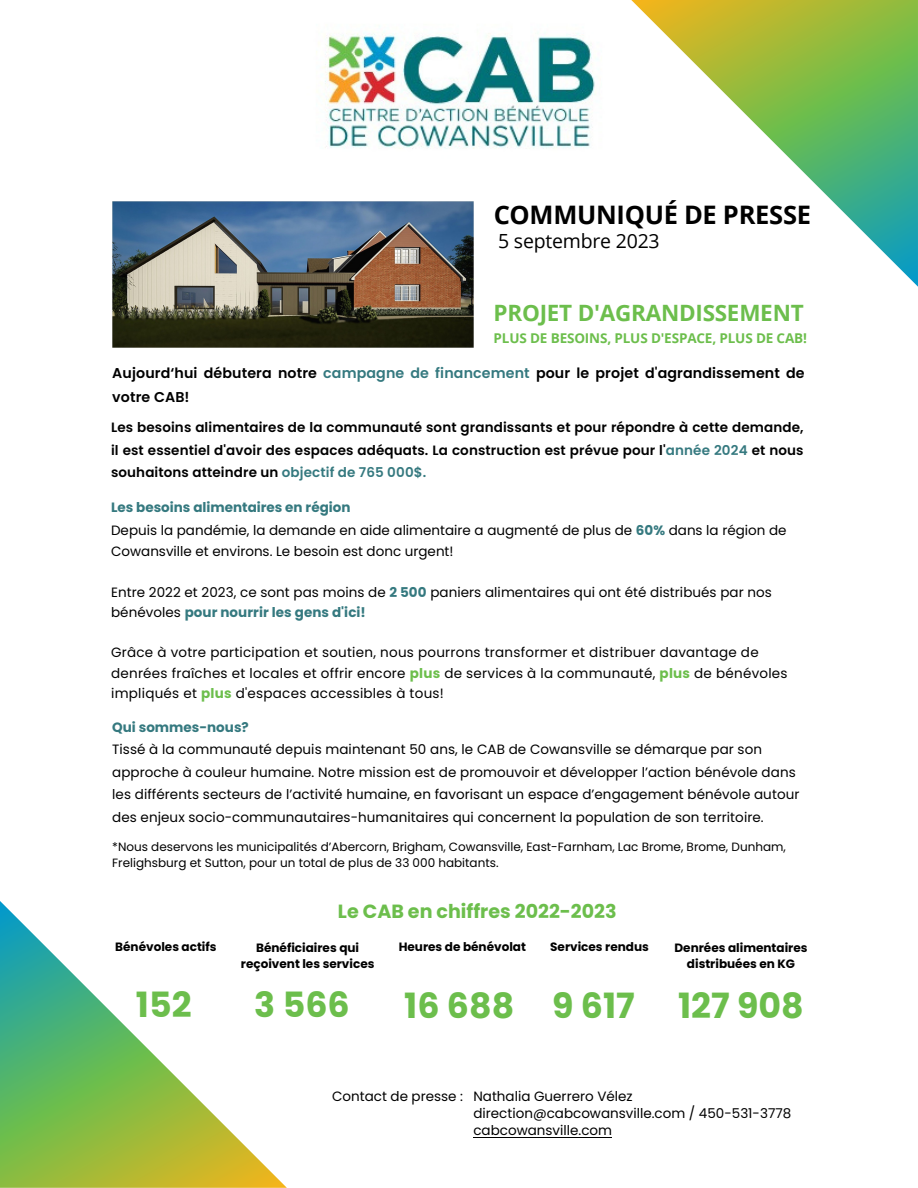
<style>
.page{position:relative;width:918px;height:1188px;background:#fff}
.page>*{position:absolute;margin:0;border:0;box-sizing:border-box;transform-origin:0 0}
.t1{font:700 34.8px "Poppins";color:#6cbe4c}
.t2{font:700 25.5px "Open Sans";letter-spacing:-.01em;color:#000}
.t3{font:700 22.5px "Open Sans";letter-spacing:-.01em;color:#6cbe4c}
.t4{font:19.5px "Open Sans";letter-spacing:-.01em;color:#000}
.t5{font:700 19.05px "Poppins";color:#6cbe4c}
.t6{font:600 14.25px/23.4px "Poppins";letter-spacing:.01em;color:#000}
.t7{font:13.5px/20.2px "Poppins";letter-spacing:.005em;color:#000}
.t8{font:600 13.5px/22.5px "Poppins";letter-spacing:.01em;color:#000;text-align:justify}
.t9{font:700 13.5px "Poppins";color:#35797f}
.t10{font:700 13.5px "Open Sans";letter-spacing:-.01em;color:#6cbe4c}
.t11{font:12px/16px "Poppins";color:#000}
.t12{font:700 12px/15.8px "Poppins";color:#000;text-align:center}
.s1{color:#35797f}
.s2{font-weight:700;color:#35797f}
.s3{font-weight:700;color:#6cbe4c}
</style>
<div class="page">
<svg style="left:0;top:901px;width:287px;height:287px"></svg>
<svg style="left:631px;top:0;width:287px;height:287px"></svg>
<img style="left:316px;top:26px;width:280px;height:123px">
<img style="left:112px;top:202px;width:361px;height:146px">
<hr style="left:473px;top:1137px;width:139px;height:1px;background:#000">
<p class="t2" style="left:494px;top:197px;width:319px">COMMUNIQUÉ DE PRESSE</p>
<p class="t4" style="left:498px;top:227px;width:163px">5 septembre 2023</p>
<p class="t3" style="left:494px;top:297px;width:312px">PROJET D'AGRANDISSEMENT</p>
<p class="t10" style="left:494px;top:329px;width:315px">PLUS DE BESOINS, PLUS D'ESPACE, PLUS DE CAB!</p>
<p class="t6" style="left:112px;top:362px;width:694px">Aujourd‘hui débutera notre <span class="s1">campagne de financement</span> pour le projet d'agrandissement de votre CAB!</p>
<p class="t8" style="left:111px;top:416px;width:694px">Les besoins alimentaires de la communauté sont grandissants et pour répondre à cette demande, il est essentiel d'avoir des espaces adéquats. La construction est prévue pour l'<span class="s1">année 2024</span> et nous souhaitons atteindre un <span class="s1">objectif de 765 000$.</span></p>
<p class="t9" style="left:111px;top:498px;width:241px">Les besoins alimentaires en région</p>
<p class="t7" style="left:111px;top:520px;width:677px">Depuis la pandémie, la demande en aide alimentaire a augmenté de plus de <span class="s2">60%</span> dans la région de</p>
<p class="t7" style="left:111px;top:541px;width:344px">Cowansville et environs. Le besoin est donc urgent!</p>
<p class="t7" style="left:111px;top:582px;width:662px">Entre 2022 et 2023, ce sont pas moins de <span class="s2">2 500</span> paniers alimentaires qui ont été distribués par nos bénévoles <span class="s2">pour nourrir les gens d'ici!</span></p>
<p class="t7" style="left:111px;top:643px;width:678px">Grâce à votre participation et soutien, nous pourrons transformer et distribuer davantage de denrées fraîches et locales et offrir encore <span class="s3">plus</span> de services à la communauté, <span class="s3">plus</span> de bénévoles impliqués et <span class="s3">plus</span> d'espaces accessibles à tous!</p>
<p class="t9" style="left:112px;top:718px;width:138px">Qui sommes-nous?</p>
<p class="t7" style="left:112px;top:738px;width:689px;line-height:22.5px">Tissé à la communauté depuis maintenant 50 ans, le CAB de Cowansville se démarque par son approche à couleur humaine. Notre mission est de promouvoir et développer l’action bénévole dans les différents secteurs de l’activité humaine, en favorisant un espace d’engagement bénévole autour des enjeux socio-communautaires-humanitaires qui concernent la population de son territoire.</p>
<p class="t11" style="left:112px;top:839px;width:675px">*Nous deservons les municipalités d’Abercorn, Brigham, Cowansville, East-Farnham, Lac Brome, Brome, Dunham,<br>Frelighsburg et Sutton, pour un total de plus de 33 000 habitants.</p>
<p class="t5" style="left:338px;top:898px;width:280px">Le CAB en chiffres 2022-2023</p>
<p class="t12" style="left:115px;top:939px;width:103px">Bénévoles actifs</p>
<p class="t12" style="left:241px;top:940px;width:135px">Bénéficiaires qui reçoivent les services</p>
<p class="t12" style="left:399px;top:939px;width:129px">Heures de bénévolat</p>
<p class="t12" style="left:550px;top:939px;width:100px">Services rendus</p>
<p class="t12" style="left:675px;top:940px;width:135px">Denrées alimentaires distribuées en KG</p>
<p class="t1" style="left:136px;top:980px;width:57px">152</p>
<p class="t1" style="left:254px;top:980px;width:97px">3 566</p>
<p class="t1" style="left:404px;top:981px;width:111px">16 688</p>
<p class="t1" style="left:552px;top:981px;width:84px">9 617</p>
<p class="t1" style="left:678px;top:981px;width:127px">127 908</p>
<p class="t7" style="left:332px;top:1086px;width:133px">Contact de presse :</p>
<p class="t7" style="left:473px;top:1088px;width:319px;line-height:16.8px">Nathalia Guerrero Vélez direction@cabcowansville.com / 450-531-3778 cabcowansville.com</p>
</div>
